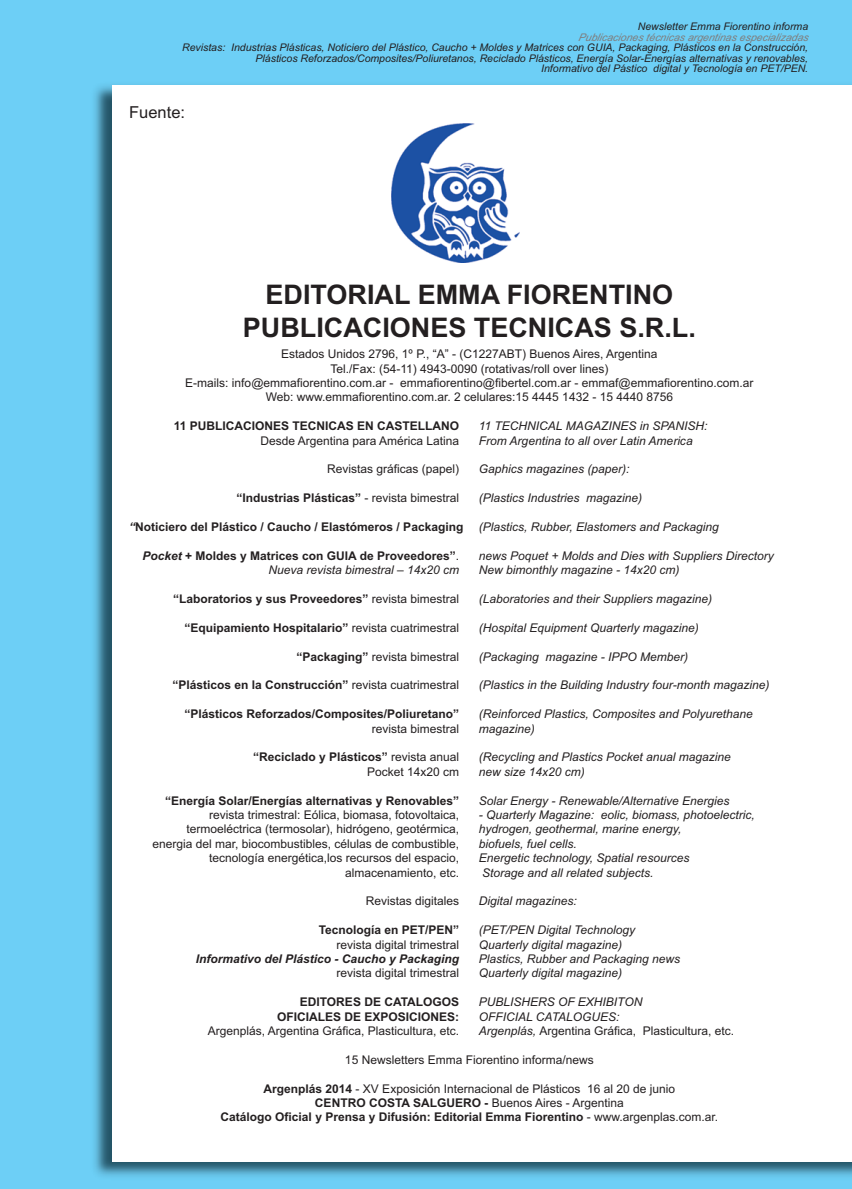
<style>
.page{position:relative;width:852px;height:1189px;background:#6dcff6}
.page>*{position:absolute;margin:0;border:0;box-sizing:border-box;transform-origin:0 0}
.t1{font:700 27px/32.4px "Arial";color:#231f20;text-align:center}
.t2{font:16.5px "Arial";color:#231f20}
.t3{font:12px/14.4px "Arial";color:#231f20;text-align:center}
.t4{font:italic 12px "Arial";color:#231f20}
.t5{font:700 12px "Arial";color:#231f20}
.t6{font:italic 700 12px "Arial";color:#231f20}
.t7{font:italic 10.5px/10.5px "Arial";color:#231f20;text-align:right}
.t8{font:italic 10.5px "Arial Italic MT OTF";color:#7f7d7d}
.s1{font-weight:400}
.s2{font-style:italic}
.s3{font-weight:700}
</style>
<div class="page">
<img style="left:94px;top:85px;width:758px;height:1092px">
<div style="left:112px;top:85px;width:740px;height:1077px;background:#fff"></div>
<img style="left:392px;top:124px;width:127px;height:139px">
<p class="t7" style="left:638px;top:22px;width:172px">Newsletter Emma Fiorentino informa</p>
<p class="t8" style="left:578px;top:33px;width:233px">Publicaciones técnicas argentinas esp ecializadas</p>
<p class="t7" style="left:182px;top:43px;width:627px">Revistas: Industrias Plásticas, Noticiero del Plástico, Caucho + Moldes y Matrices con GUIA, Packaging, Plásticos en la Construcción,<br>Plásticos Reforzados/Composites/Poliuretanos, Reciclado Plásticos, Energía Solar-Energías alternativas y renovables,<br>Informativo del Pástico digital y Tecnología en PET/PEN.</p>
<h2 class="t2" style="left:129px;top:107px;width:57px">Fuente:</h2>
<h1 class="t1" style="left:243px;top:281px;width:455px">EDITORIAL EMMA FIORENTINO<br>PUBLICACIONES TECNICAS S.R.L.</h1>
<p class="t3" style="left:185px;top:348px;width:570px">Estados Unidos 2796, 1º P., “A” - (C1227ABT) Buenos Aires, Argentina<br>Tel./Fax: (54-11) 4943-0090 (rotativas/roll over lines)<br>E-mails: info@emmafiorentino.com.ar - emmafiorentino@fibertel.com.ar - emmaf@emmafiorentino.com.ar Web: www.emmafiorentino.com.ar. 2 celulares:15 4445 1432 - 15 4440 8756</p>
<p class="t5" style="left:174px;top:422px;width:287px">11 PUBLICACIONES TECNICAS EN CASTELLANO</p>
<p class="t4" style="left:479px;top:422px;width:230px">11 TECHNICAL MAGAZINES in SPANISH:</p>
<p class="t3" style="left:260px;top:434px;width:200px">Desde Argentina para América Latina</p>
<p class="t4" style="left:479px;top:436px;width:215px">From Argentina to all over Latin America</p>
<p class="t3" style="left:327px;top:463px;width:134px">Revistas gráficas (papel)</p>
<p class="t4" style="left:479px;top:465px;width:152px">Gaphics magazines (paper):</p>
<p class="t5" style="left:236px;top:494px;width:224px">“Industrias Plásticas” <span class="s1">- revista bimestral</span></p>
<p class="t4" style="left:479px;top:494px;width:165px">(Plastics Industries magazine)</p>
<p class="t5" style="left:129px;top:522px;width:336px"><span class="s2">“</span>Noticiero del Plástico / Caucho / Elastómeros / Packaging</p>
<p class="t4" style="left:479px;top:522px;width:242px">(Plastics, Rubber, Elastomers and Packaging</p>
<p class="t5" style="left:142px;top:551px;width:318px"><span class="s2">Pocket</span> + Moldes y Matrices con GUIA de Proveedores”<span class="s1">.</span></p>
<p class="t4" style="left:479px;top:551px;width:297px">news Poquet + Molds and Dies with Suppliers Directory</p>
<p class="t4" style="left:268px;top:566px;width:192px">Nueva revista bimestral – 14x20 cm</p>
<p class="t4" style="left:479px;top:566px;width:202px">New bimonthly magazine - 14x20 cm)</p>
<p class="t5" style="left:173px;top:594px;width:288px">“Laboratorios y sus Proveedores” <span class="s1">revista bimestral</span></p>
<p class="t4" style="left:479px;top:594px;width:235px">(Laboratories and their Suppliers magazine)</p>
<p class="t5" style="left:184px;top:623px;width:276px">“Equipamiento Hospitalario” <span class="s1">revista cuatrimestral</span></p>
<p class="t4" style="left:479px;top:623px;width:222px">(Hospital Equipment Quarterly magazine)</p>
<p class="t3" style="left:296px;top:650px;width:164px"><span class="s3">“Packaging”</span> revista bimestral</p>
<p class="t4" style="left:479px;top:652px;width:211px">(Packaging magazine - IPPO Member)</p>
<p class="t5" style="left:172px;top:681px;width:288px">“Plásticos en la Construcción” <span class="s1">revista cuatrimestral</span></p>
<p class="t4" style="left:479px;top:681px;width:292px">(Plastics in the Building Industry four-month magazine)</p>
<p class="t5" style="left:184px;top:710px;width:276px">“Plásticos Reforzados/Composites/Poliuretano”</p>
<p class="t4" style="left:479px;top:710px;width:276px">(Reinforced Plastics, Composites and Polyurethane</p>
<p class="t3" style="left:372px;top:722px;width:89px">revista bimestral</p>
<p class="t4" style="left:479px;top:724px;width:58px">magazine)</p>
<p class="t5" style="left:253px;top:753px;width:208px">“Reciclado y Plásticos” <span class="s1">revista anual</span></p>
<p class="t4" style="left:479px;top:753px;width:254px">(Recycling and Plastics Pocket anual magazine</p>
<p class="t3" style="left:367px;top:766px;width:94px">Pocket 14x20 cm</p>
<p class="t4" style="left:479px;top:767px;width:108px">new size 14x20 cm)</p>
<p class="t5" style="left:165px;top:796px;width:296px">“Energía Solar/Energías alternativas y Renovables”</p>
<p class="t4" style="left:479px;top:796px;width:252px">Solar Energy - Renewable/Alternative Energies</p>
<p class="t3" style="left:209px;top:809px;width:252px">revista trimestral: Eólica, biomasa, fotovoltaica,</p>
<p class="t4" style="left:479px;top:810px;width:278px">- Quarterly Magazine: eolic, biomass, photoelectric,</p>
<p class="t3" style="left:186px;top:823px;width:274px">termoeléctrica (termosolar), hidrógeno, geotérmica,</p>
<p class="t4" style="left:479px;top:825px;width:204px">hydrogen, geothermal, marine energy,</p>
<p class="t3" style="left:152px;top:838px;width:308px">energia del mar, biocombustibles, células de combustible,</p>
<p class="t4" style="left:479px;top:839px;width:100px">biofuels, fuel cells.</p>
<p class="t3" style="left:209px;top:852px;width:252px">tecnología energética,los recursos del espacio,</p>
<p class="t4" style="left:479px;top:854px;width:212px">Energetic technology, Spatial resources</p>
<p class="t3" style="left:345px;top:866px;width:116px">almacenamiento, etc.</p>
<p class="t4" style="left:482px;top:868px;width:173px">Storage and all related subjects.</p>
<p class="t3" style="left:366px;top:895px;width:95px">Revistas digitales</p>
<p class="t4" style="left:479px;top:897px;width:100px">Digital magazines:</p>
<p class="t5" style="left:319px;top:926px;width:142px">Tecnología en PET/PEN”</p>
<p class="t4" style="left:479px;top:926px;width:158px">(PET/PEN Digital Technology</p>
<p class="t3" style="left:336px;top:938px;width:124px">revista digital trimestral</p>
<p class="t4" style="left:479px;top:940px;width:145px">Quarterly digital magazine)</p>
<p class="t6" style="left:196px;top:954px;width:265px">Informativo del Plástico - Caucho y Packaging</p>
<p class="t4" style="left:479px;top:954px;width:203px">Plastics, Rubber and Packaging news</p>
<p class="t3" style="left:336px;top:967px;width:124px">revista digital trimestral</p>
<p class="t4" style="left:479px;top:969px;width:145px">Quarterly digital magazine)</p>
<p class="t5" style="left:300px;top:998px;width:161px">EDITORES DE CATALOGOS</p>
<p class="t4" style="left:479px;top:998px;width:165px">PUBLISHERS OF EXHIBITON</p>
<p class="t5" style="left:277px;top:1012px;width:184px">OFICIALES DE EXPOSICIONES:</p>
<p class="t4" style="left:479px;top:1012px;width:142px">OFFICIAL CATALOGUES:</p>
<p class="t3" style="left:208px;top:1025px;width:253px">Argenplás, Argentina Gráfica, Plasticultura, etc.</p>
<p class="t3" style="left:479px;top:1025px;width:257px"><span class="s2">Argenplás,</span> Argentina Gráfica, Plasticultura, etc.</p>
<p class="t3" style="left:345px;top:1054px;width:250px">15 Newsletters Emma Fiorentino informa/news</p>
<p class="t3" style="left:221px;top:1082px;width:499px"><span class="s3">Argenplás 2014</span> - XV Exposición Internacional de Plásticos 16 al 20 de junio<br><span class="s3">CENTRO COSTA SALGUERO -</span> Buenos Aires - Argentina<br><span class="s3">Catálogo Oficial y Prensa y Difusión: Editorial Emma Fiorentino</span> - www.argenplas.com.ar.</p>
</div>
